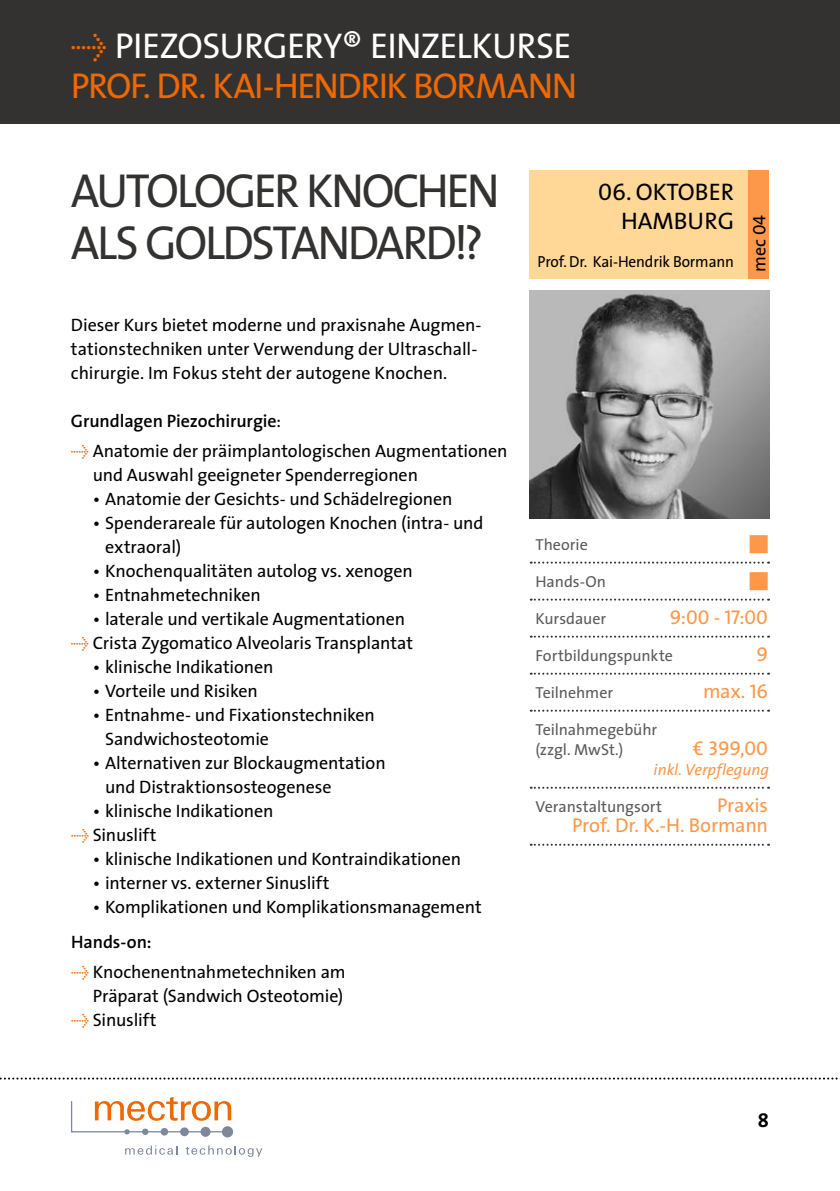
<style>
.page{position:relative;width:840px;height:1191px;background:#fff}
.page>*{position:absolute;margin:0;border:0;box-sizing:border-box;transform-origin:0 0}
.t1{font:48px/52px "The Sans";letter-spacing:-.055em;color:#333231}
.t2{font:36px "The Sans";letter-spacing:-.04em;color:#ef6800}
.t3{font:36px "The Sans";letter-spacing:-.02em;color:#fff}
.t4{font:24px/28.8px "The Sans Caps";color:#000;text-align:right}
.t5{font:20px/20px "The Sans";letter-spacing:-.01em;color:#fd974a;text-align:right}
.t6{font:20px "The Sans Caps";letter-spacing:-.005em;color:#fd974a}
.t7{font:20px "The Sans Expert";color:#fd974a}
.t8{font:20px "The Sans Bold Caps";color:#000}
.t9{font:18px/24px "The Sans";letter-spacing:-.005em;color:#000}
.t10{font:16px/20px "The Sans";letter-spacing:-.005em;color:#5b5b5a}
.t11{font:16px "The Sans";letter-spacing:-.01em;color:#000;scale:.96 1}
.t12{font:italic 16px "The Sans";color:#fd974a}
.s1{font-family:"The Sans Expert";color:#ef6800}
.s2{font-family:"The Sans Caps"}
.s3{font-weight:600}
.s4{font-family:"The Sans"}
</style>
<div class="page">
<div style="left:160px;top:1128px;width:8px;height:7px;background:#7d889a;border-radius:50%"></div>
<svg style="left:180px;top:1127px;width:9px;height:9px"></svg>
<div style="left:200px;top:1126px;width:10px;height:10px;background:#7d889a;border-radius:50%"></div>
<div style="left:222px;top:1126px;width:11px;height:11px;background:#7d889a;border-radius:50%"></div>
<svg style="left:71px;top:1096px;width:163px;height:38px"></svg>
<svg style="left:125px;top:1145px;width:52px;height:9px"></svg>
<svg style="left:185px;top:1145px;width:77px;height:12px"></svg>
<svg style="left:0;top:1077px;width:840px;height:2px"></svg>
<div style="left:0;top:0;width:839px;height:124px;background:#333231"></div>
<svg style="left:530px;top:561px;width:238px;height:2px"></svg>
<svg style="left:530px;top:598px;width:238px;height:2px"></svg>
<svg style="left:530px;top:635px;width:238px;height:2px"></svg>
<svg style="left:530px;top:672px;width:238px;height:2px"></svg>
<svg style="left:530px;top:709px;width:238px;height:2px"></svg>
<svg style="left:530px;top:786px;width:238px;height:2px"></svg>
<svg style="left:530px;top:843px;width:238px;height:2px"></svg>
<div style="left:747px;top:170px;width:21px;height:109px;background:#fd974a"></div>
<div style="left:529px;top:170px;width:218px;height:109px;background:#ffd796"></div>
<img style="left:529px;top:290px;width:239px;height:228px">
<h2 class="t3" style="left:71px;top:23px;width:502px"><span class="s1">Û</span> PIEZOSURGERY® EINZELKURSE</h2>
<h2 class="t2" style="left:71px;top:63px;width:507px">PROF. DR. KAI-HENDRIK BORMANN</h2>
<h1 class="t1" style="left:71px;top:165px;width:430px">AUTOLOGER KNOCHEN<br>ALS GOLDSTANDARD!?</h1>
<h3 class="t4" style="left:597px;top:177px;width:137px">06. OKTOBER<br>HAMBURG</h3>
<p class="t11" style="left:537px;top:251px;width:206px">Prof. Dr. Kai-Hendrik Bormann</p>
<p class="t9" style="left:747px;top:272px;width:59px;rotate:-90deg">mec <span class="s2">04</span></p>
<p class="t9" style="left:71px;top:313px;width:412px">Dieser Kurs bietet moderne und praxisnahe Augmen&shy;tationstechniken unter Verwendung der Ultraschall&shy;chirurgie. Im Fokus steht der autogene Knochen.</p>
<p class="t9" style="left:71px;top:406px;width:438px;line-height:29.6px"><span class="s3">Grundlagen Piezochirurgie</span>:<br><span class="s1">Û</span> Anatomie der präimplantologischen Augmentationen</p>
<p class="t9" style="left:93px;top:463px;width:326px">und Auswahl geeigneter Spenderregionen</p>
<p class="t9" style="left:93px;top:487px;width:361px">• Anatomie der Gesichts- und Schädelregionen</p>
<p class="t9" style="left:105px;top:511px;width:380px;text-indent:-12px">• Spenderareale für autologen Knochen (intra- und extraoral)</p>
<p class="t9" style="left:93px;top:559px;width:321px">• Knochenqualitäten autolog vs. xenogen</p>
<p class="t9" style="left:93px;top:583px;width:169px">• Entnahmetechniken</p>
<p class="t9" style="left:71px;top:607px;width:343px;text-indent:22px">• laterale und vertikale Augmentationen<br><span class="s1">Û</span> Crista Zygomatico Alveolaris Transplantat</p>
<p class="t9" style="left:93px;top:655px;width:182px">• klinische Indikationen</p>
<p class="t9" style="left:93px;top:679px;width:166px">• Vorteile und Risiken</p>
<p class="t9" style="left:105px;top:703px;width:271px;text-indent:-12px">• Entnahme- und Fixationstechniken<br>Sandwichosteotomie</p>
<p class="t9" style="left:105px;top:751px;width:282px;text-indent:-12px">• Alternativen zur Blockaugmentation und Distraktionsosteogenese</p>
<p class="t9" style="left:71px;top:799px;width:204px;text-indent:22px">• klinische Indikationen<br><span class="s1">Û</span> Sinuslift</p>
<p class="t9" style="left:93px;top:847px;width:370px">• klinische Indikationen und Kontraindikationen</p>
<p class="t9" style="left:93px;top:871px;width:238px">• interner vs. externer Sinuslift</p>
<p class="t9" style="left:93px;top:895px;width:390px">• Komplikationen und Komplikationsmanagement</p>
<p class="t9" style="left:71px;top:927px;width:276px;line-height:29.6px"><span class="s3">Hands-on:<br></span><span class="s1">Û</span> Knochenentnahmetechniken am</p>
<p class="t9" style="left:71px;top:984px;width:274px;text-indent:22px">Präparat (Sandwich Osteotomie)<br><span class="s1">Û</span> Sinuslift</p>
<p class="t10" style="left:535px;top:535px;width:54px">Theorie</p>
<p class="t7" style="left:749px;top:530px;width:19px">Ô</p>
<p class="t10" style="left:535px;top:572px;width:72px">Hands-On</p>
<p class="t7" style="left:749px;top:567px;width:19px">Ô</p>
<p class="t10" style="left:535px;top:609px;width:72px">Kursdauer</p>
<p class="t6" style="left:669px;top:604px;width:100px">9:00 - 17:00</p>
<p class="t10" style="left:535px;top:646px;width:139px">Fortbildungspunkte</p>
<p class="t6" style="left:755px;top:641px;width:13px">9</p>
<p class="t10" style="left:535px;top:683px;width:79px">Teilnehmer</p>
<p class="t5" style="left:702px;top:681px;width:66px">max. <span class="s2">16</span></p>
<p class="t10" style="left:535px;top:720px;width:123px">Teilnahmegebühr (zzgl. MwSt.)</p>
<p class="t6" style="left:692px;top:736px;width:77px"><span class="s4">€</span> 399,00</p>
<p class="t12" style="left:653px;top:759px;width:117px">inkl. Verpflegung</p>
<p class="t10" style="left:535px;top:797px;width:128px">Veranstaltungsort</p>
<p class="t5" style="left:571px;top:796px;width:197px">Praxis<br>Prof. Dr. K.-H. Bormann</p>
<p class="t8" style="left:757px;top:1107px;width:13px">8</p>
</div>
